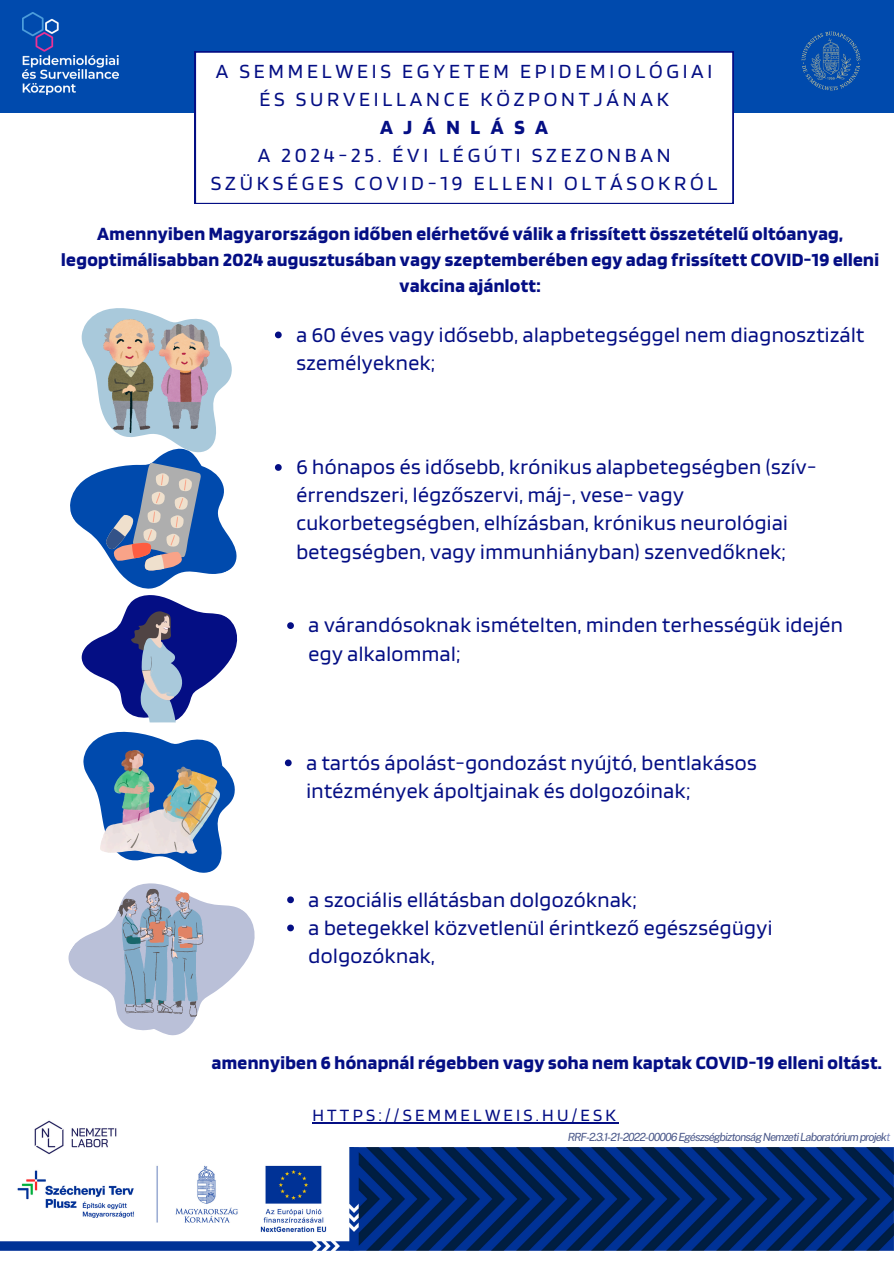
<style>
.page{position:relative;width:894px;height:1264px;background:#fff}
.page>*{position:absolute;margin:0;border:0;box-sizing:border-box;transform-origin:0 0}
.t1{font:21.9px/28.2px "Blinker";letter-spacing:.02em;color:#040e84}
.t2{font:21px/28.2px "Blinker";letter-spacing:.18em;color:#040e84;text-align:center}
.t3{font:700 19.5px/25.8px "Blinker";letter-spacing:.02em;color:#040e84;text-align:center}
.t4{font:18px "Blinker";letter-spacing:.18em;color:#040e84}
.t5{font:italic 11.25px "Public Sans";letter-spacing:-.08em;color:#495789}
.s1{font-weight:700}
.s2{color:#7c88be}
</style>
<div class="page">
<svg style="left:68px;top:883px;width:187px;height:153px"></svg>
<div style="left:0;top:0;width:893px;height:113px;background:#004aad"></div>
<svg style="left:195px;top:52px;width:538px;height:151px"></svg>
<svg style="left:312px;top:1123px;width:307px;height:1px"></svg>
<hr style="left:312px;top:1122px;width:307px;height:1px;background:#040e84">
<img style="left:0;top:1147px;width:893px;height:103px">
<svg style="left:118px;top:888px;width:85px;height:129px;background:#9cacc0"></svg>
<svg style="left:70px;top:308px;width:168px;height:565px"></svg>
<img style="left:22px;top:12px;width:96px;height:82px">
<img style="left:22px;top:1120px;width:106px;height:39px">
<img style="left:801px;top:31px;width:60px;height:60px">
<svg style="left:275px;top:331px;width:6px;height:7px"></svg>
<svg style="left:287px;top:622px;width:7px;height:7px"></svg>
<svg style="left:287px;top:896px;width:7px;height:7px"></svg>
<svg style="left:287px;top:924px;width:7px;height:7px"></svg>
<svg style="left:275px;top:464px;width:6px;height:7px"></svg>
<svg style="left:285px;top:759px;width:6px;height:7px"></svg>
<p class="t2" style="left:211px;top:56px;width:507px">A SEMMELWEIS EGYETEM EPIDEMIOLÓGIAI<br>ÉS SURVEILLANCE KÖZPONTJÁNAK<br><span class="s1">AJÁNLÁSA<br></span>A 2024-25. ÉVI LÉGÚTI SZEZONBAN<br>SZÜKSÉGES COVID-19 ELLENI OLTÁSOKRÓL</p>
<p class="t3" style="left:61px;top:220px;width:819px">Amennyiben Magyarországon időben elérhetővé válik a frissített összetételű oltóanyag, legoptimálisabban 2024 augusztusában vagy szeptemberében egy adag frissített COVID-19 elleni vakcina ajánlott:</p>
<h1 class="t1" style="left:296px;top:320px;width:569px">a 60 éves vagy idősebb, alapbetegséggel nem diagnosztizált személyeknek;</h1>
<p class="t1" style="left:296px;top:452px;width:521px">6 hónapos és idősebb, krónikus alapbetegségben (szív&shy;érrendszeri, légzőszervi, máj-, vese- vagy cukorbetegségben, elhízásban, krónikus neurológiai betegségben, vagy immunhiányban) szenvedőknek;</p>
<h4 class="t1" style="left:308px;top:610px;width:535px">a várandósoknak ismételten, minden terhességük idején egy alkalommal;</h4>
<p class="t1" style="left:306px;top:747px;width:452px">a tartós ápolást-gondozást nyújtó, bentlakásos intézmények ápoltjainak és dolgozóinak;</p>
<p class="t1" style="left:308px;top:884px;width:329px">a szociális ellátásban dolgozóknak;</p>
<p class="t1" style="left:308px;top:912px;width:465px">a betegekkel közvetlenül érintkező egészségügyi dolgozóknak,</p>
<p class="t3" style="left:212px;top:1048px;width:671px">amennyiben 6 hónapnál régebben vagy soha nem kaptak COVID-19 elleni oltást.</p>
<p class="t4" style="left:312px;top:1103px;width:305px">HTTPS://SEMMELWEIS.HU/ESK</p>
<p class="t5" style="left:567px;top:1130px;width:324px">RRF-2.3.1-21-2022-00006EgészségbiztonságNemzetiLaboratóriumprojek<span class="s2">t</span></p>
</div>
